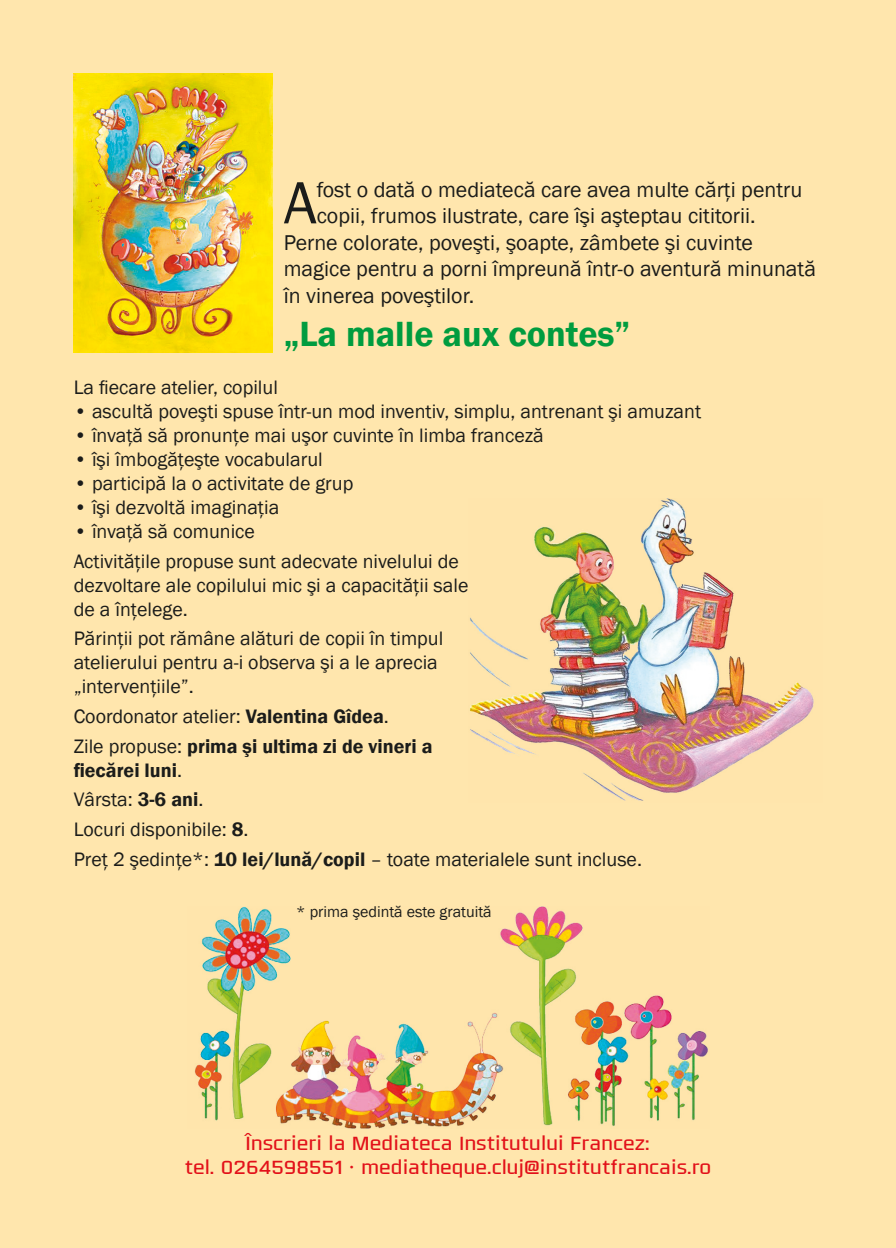
<style>
.page{position:relative;width:896px;height:1248px;background:#fff}
.page>*{position:absolute;margin:0;border:0;box-sizing:border-box;transform-origin:0 0}
.t1{font:61.6px "Franklin Gothic";color:#1b1c1a}
.t2{font:600 36px "Franklin Gothic";color:#009c3f}
.t3{font:22px "Franklin Gothic";color:#1b1c1a}
.t4{font:20px/29.6px "Franklin Gothic";color:#1b1c1a}
.t5{font:300 20px/24px "Olney";color:#e21019;text-align:center}
.t6{font:600 20px/29.6px "Franklin Gothic";color:#1b1c1a}
.t7{font:16px "Franklin Gothic";color:#1b1c1a}
.s1{font-weight:400}
.s2{font-weight:600}
</style>
<div class="page">
<div style="left:0;top:0;width:896px;height:1247px;background:#ffe6ad"></div>
<img style="left:195px;top:906px;width:513px;height:222px">
<img style="left:74px;top:74px;width:198px;height:278px">
<img style="left:470px;top:499px;width:344px;height:302px">
<h1 class="t1" style="left:284px;top:164px;width:35px">A</h1>
<p class="t3" style="left:317px;top:176px;width:487px">fost o dată o mediatecă care avea multe cărţi pentru</p>
<p class="t3" style="left:317px;top:202px;width:440px">copii, frumos ilustrate, care îşi aşteptau cititorii.</p>
<p class="t3" style="left:284px;top:229px;width:471px">Perne colorate, poveşti, şoapte, zâmbete şi cuvinte</p>
<p class="t3" style="left:284px;top:255px;width:534px">magice pentru a porni împreună într-o aventură minunată</p>
<p class="t3" style="left:284px;top:281px;width:192px">în vinerea poveştilor.</p>
<h2 class="t2" style="left:284px;top:311px;width:348px">„La malle aux contes”</h2>
<p class="t4" style="left:74px;top:373px;width:206px">La fiecare atelier, copilul</p>
<p class="t4" style="left:74px;top:397px;width:629px">• ascultă poveşti spuse într-un mod inventiv, simplu, antrenant şi amuzant</p>
<p class="t4" style="left:74px;top:421px;width:471px">• învaţă să pronunţe mai uşor cuvinte în limba franceză</p>
<p class="t4" style="left:74px;top:445px;width:251px">• îşi îmbogăţeşte vocabularul</p>
<p class="t4" style="left:74px;top:469px;width:281px">• participă la o activitate de grup</p>
<p class="t4" style="left:74px;top:493px;width:207px">• îşi dezvoltă imaginaţia</p>
<p class="t4" style="left:74px;top:517px;width:387px">• învaţă să comunice<br>Activităţile propuse sunt adecvate nivelului de</p>
<p class="t4" style="left:74px;top:573px;width:396px;line-height:24px">dezvoltare ale copilului mic şi a capacităţii sale de a înţelege.</p>
<p class="t4" style="left:74px;top:627px;width:371px;line-height:24px">Părinţii pot rămâne alături de copii în timpul atelierului pentru a-i observa şi a le aprecia „intervenţiile”.</p>
<p class="t6" style="left:74px;top:701px;width:360px"><span class="s1">Coordonator atelier:</span> Valentina Gîdea<span class="s1">.<br>Zile propuse:</span> prima şi ultima zi de vineri a</p>
<p class="t4" style="left:74px;top:755px;width:570px"><span class="s2">fiecărei luni</span>.<br>Vârsta: <span class="s2">3-6 ani</span>.<br>Locuri disponibile: <span class="s2">8</span>.<br>Preţ 2 şedinţe*: <span class="s2">10 lei/lună/copil</span> – toate materialele sunt incluse.</p>
<p class="t7" style="left:296px;top:902px;width:197px">* prima şedintă este gratuită</p>
<p class="t5" style="left:185px;top:1130px;width:528px">Înscrieri la Mediateca Institutului Francez:<br>tel. 0264598551 • mediatheque.cluj@institutfrancais.ro</p>
</div>
